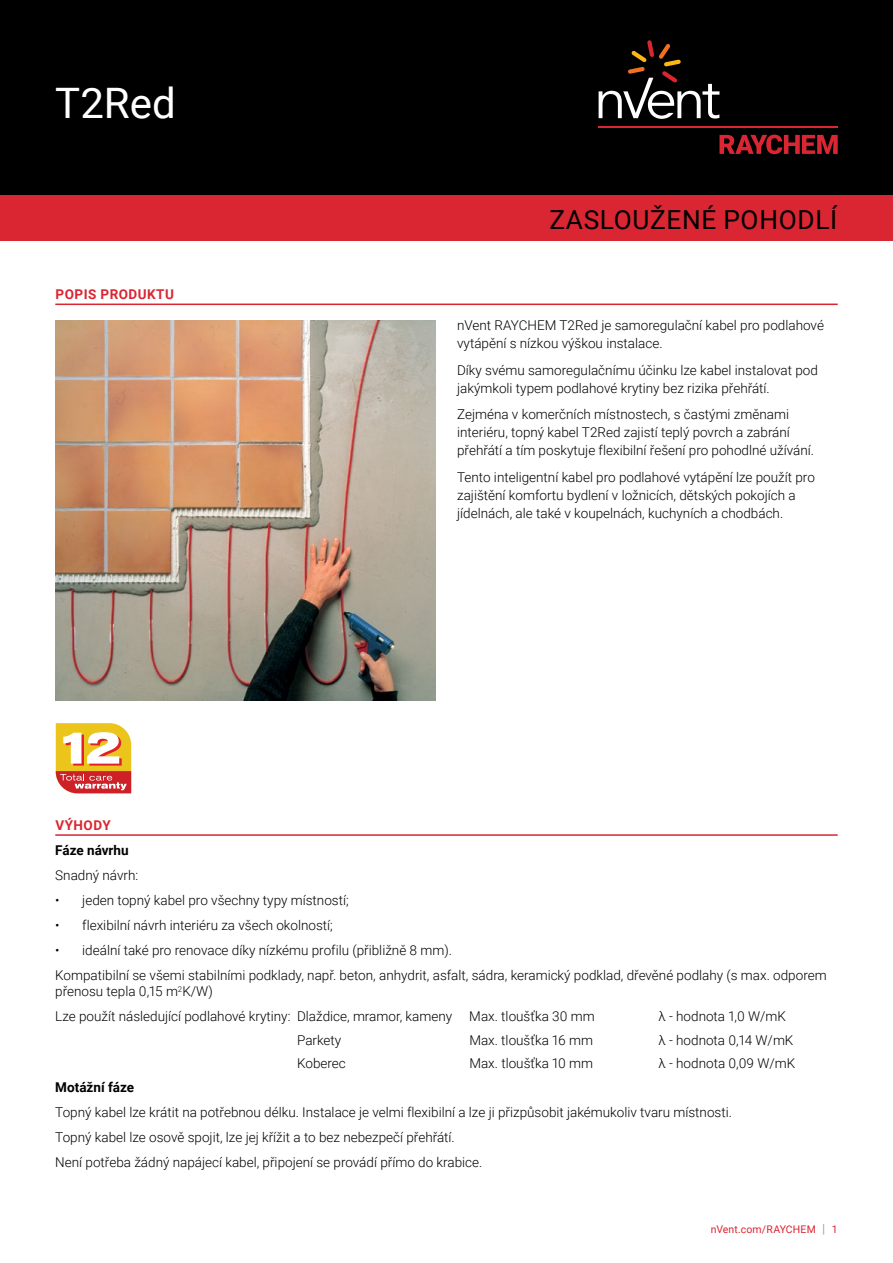
<style>
.page{position:relative;width:893px;height:1263px;background:#fff}
.page>*{position:absolute;margin:0;border:0;box-sizing:border-box;transform-origin:0 0}
.t1{font:42px "Roboto";color:#fff}
.t2{font:26.25px "Roboto";letter-spacing:.025em;color:#000}
.t3{font:300 13.5px/18px "Roboto";color:#000}
.t4{font:700 13.5px "Roboto";color:#000}
.t5{font:700 13.5px "Roboto";letter-spacing:.035em;color:#d92632}
.t6{font:10.5px "Roboto";letter-spacing:.015em;color:#d92632}
.s1{font-size:12.6px;color:#90969e}
</style>
<div class="page">
<div style="left:0;top:0;width:893px;height:196px;background:#000"></div>
<div style="left:0;top:196px;width:893px;height:45px;background:#d92632"></div>
<svg style="left:719px;top:135px;width:119px;height:19px"></svg>
<hr style="left:599px;top:126px;width:239px;height:1px;background:#d92632">
<svg style="left:599px;top:40px;width:120px;height:79px"></svg>
<img style="left:55px;top:320px;width:381px;height:381px">
<hr style="left:55px;top:834px;width:783px;height:2px;background:#d92632">
<hr style="left:55px;top:304px;width:783px;height:1px;background:#d92632">
<svg style="left:56px;top:723px;width:75px;height:70px"></svg>
<h1 class="t1" style="left:55px;top:74px;width:122px">T2Red</h1>
<p class="t5" style="left:56px;top:285px;width:120px">POPIS PRODUKTU</p>
<h2 class="t2" style="left:549px;top:201px;width:289px">ZASLOUŽENÉ POHODLÍ</h2>
<p class="t3" style="left:457px;top:316px;width:368px">nVent RAYCHEM T2Red je samoregulační kabel pro podlahové vytápění s nízkou výškou instalace.</p>
<p class="t3" style="left:457px;top:360px;width:362px">Díky svému samoregulačnímu účinku lze kabel instalovat pod jakýmkoli typem podlahové krytiny bez rizika přehřátí.</p>
<p class="t3" style="left:457px;top:405px;width:358px">Zejména v komerčních místnostech, s častými změnami interiéru, topný kabel T2Red zajistí teplý povrch a zabrání přehřátí a tím poskytuje flexibilní řešení pro pohodlné užívání.</p>
<p class="t3" style="left:457px;top:467px;width:359px">Tento inteligentní kabel pro podlahové vytápění lze použít pro zajištění komfortu bydlení v ložnicích, dětských pokojích a jídelnách, ale také v koupelnách, kuchyních a chodbách.</p>
<p class="t5" style="left:56px;top:816px;width:57px">VÝHODY</p>
<p class="t4" style="left:55px;top:840px;width:75px">Fáze návrhu</p>
<p class="t3" style="left:55px;top:865px;width:85px">Snadný návrh:</p>
<p class="t3" style="left:55px;top:890px;width:295px">• jeden topný kabel pro všechny typy místností;</p>
<p class="t3" style="left:55px;top:915px;width:279px">• flexibilní návrh interiéru za všech okolností;</p>
<p class="t3" style="left:55px;top:937px;width:773px;line-height:25px">• ideální také pro renovace díky nízkému profilu (přibližně 8 mm).<br>Kompatibilní se všemi stabilními podklady, např. beton, anhydrit, asfalt, sádra, keramický podklad, dřevěné podlahy (s max. odporem</p>
<p class="t3" style="left:55px;top:978px;width:398px;line-height:25px">přenosu tepla 0,15 m<sup>2</sup>K/W)<br>Lze použít následující podlahové krytiny: Dlaždice, mramor, kameny</p>
<p class="t3" style="left:469px;top:1007px;width:127px">Max. tloušťka 30 mm</p>
<p class="t3" style="left:658px;top:1007px;width:129px">λ - hodnota 1,0 W/mK</p>
<p class="t3" style="left:297px;top:1030px;width:46px">Parkety</p>
<p class="t3" style="left:469px;top:1030px;width:125px">Max. tloušťka 16 mm</p>
<p class="t3" style="left:658px;top:1030px;width:137px">λ - hodnota 0,14 W/mK</p>
<p class="t3" style="left:297px;top:1054px;width:50px">Koberec</p>
<p class="t3" style="left:469px;top:1054px;width:125px">Max. tloušťka 10 mm</p>
<p class="t3" style="left:658px;top:1054px;width:139px">λ - hodnota 0,09 W/mK</p>
<p class="t4" style="left:55px;top:1077px;width:80px">Motážní fáze</p>
<p class="t3" style="left:55px;top:1099px;width:678px;line-height:25px">Topný kabel lze krátit na potřebnou délku. Instalace je velmi flexibilní a lze ji přizpůsobit jakémukoliv tvaru místnosti.<br>Topný kabel lze osově spojit, lze jej křížit a to bez nebezpečí přehřátí.<br>Není potřeba žádný napájecí kabel, připojení se provádí přímo do krabice.</p>
<p class="t6" style="left:711px;top:1222px;width:128px">nVent.com/RAYCHEM <span class="s1">|</span> 1</p>
</div>
